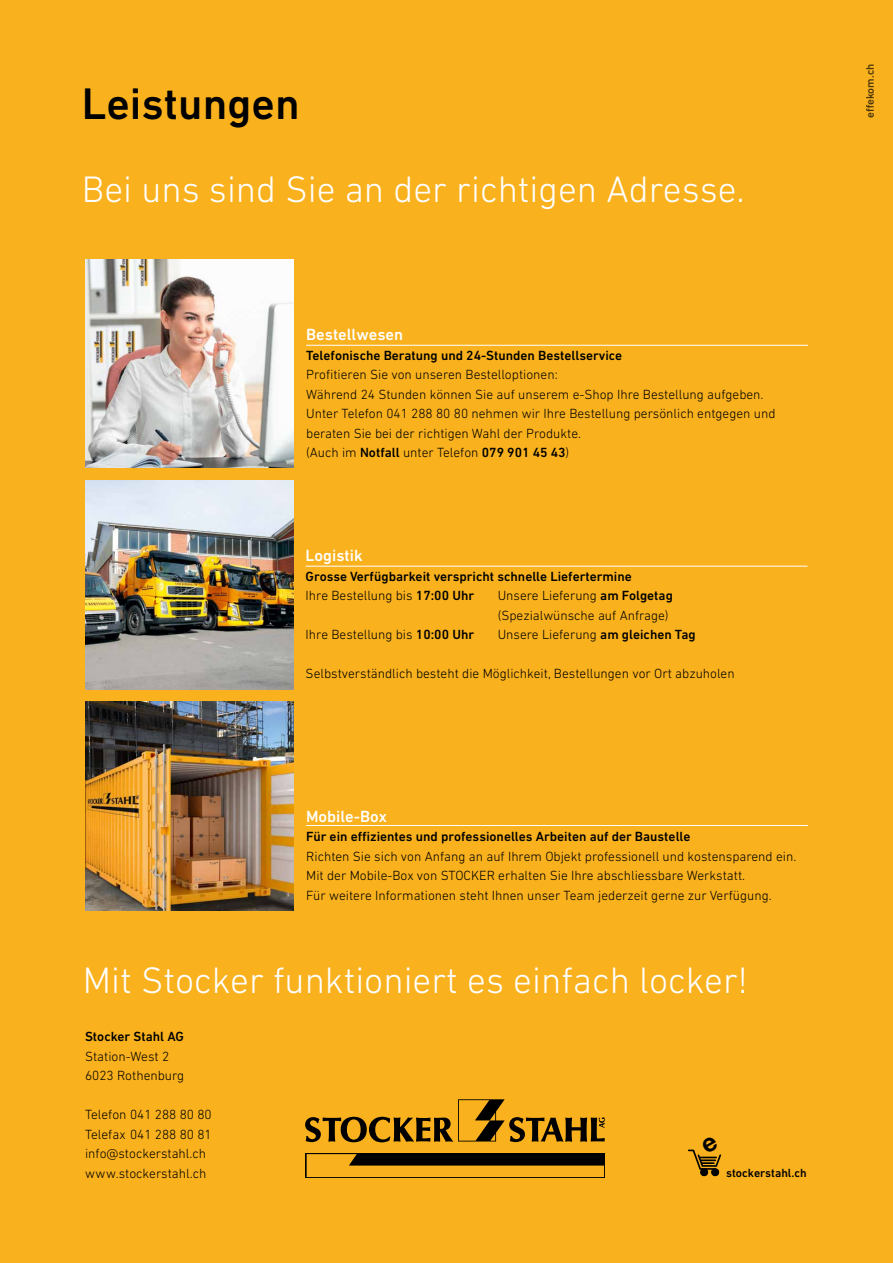
<style>
.page{position:relative;width:893px;height:1263px;background:#f9b11e}
.page>*{position:absolute;margin:0;border:0;box-sizing:border-box;transform-origin:0 0}
.t1{font:500 45px "DIN Next LT Pro";color:#000}
.t2{font:300 37.5px "DIN Next LT Pro";color:#fff}
.t3{font:500 16.5px "DIN Next LT Pro";color:#fff}
.t4{font:300 13.5px/19.5px "DIN Next LT Pro";color:#000}
.t5{font:500 13.5px/19.5px "DIN Next LT Pro";color:#000}
.t6{font:500 12px "DIN Next LT Pro";color:#000}
.t7{font:500 11.25px "DIN Next LT Pro";color:#000}
.s1{font-weight:500}
.s2{font-weight:300}
</style>
<div class="page">
<hr style="left:306px;top:345px;width:502px;height:1px;background:#fff">
<hr style="left:306px;top:566px;width:501px;height:1px;background:#fff">
<hr style="left:306px;top:825px;width:502px;height:1px;background:#fff">
<svg style="left:306px;top:1153px;width:299px;height:25px"></svg>
<svg style="left:307px;top:1154px;width:297px;height:23px"></svg>
<svg style="left:305px;top:1099px;width:300px;height:43px"></svg>
<img style="left:85px;top:481px;width:208px;height:208px">
<img style="left:85px;top:702px;width:208px;height:208px">
<div style="left:700px;top:1168px;width:8px;height:8px;border:2px solid #020203;border-radius:50%"></div>
<div style="left:711px;top:1168px;width:8px;height:8px;border:2px solid #020203;border-radius:50%"></div>
<img style="left:85px;top:259px;width:208px;height:209px">
<svg style="left:689px;top:1149px;width:32px;height:26px"></svg>
<h1 class="t1" style="left:82px;top:77px;width:219px">Leistungen</h1>
<h2 class="t2" style="left:82px;top:168px;width:664px">Bei uns sind Sie an der richtigen Adresse.</h2>
<p class="t3" style="left:306px;top:325px;width:99px">Bestellwesen</p>
<p class="t5" style="left:306px;top:345px;width:318px">Telefonische Beratung und 24-Stunden Bestellservice</p>
<p class="t4" style="left:306px;top:365px;width:471px">Profitieren Sie von unseren Bestelloptionen:<br>Während 24 Stunden können Sie auf unserem e-Shop Ihre Bestellung aufgeben.<br>Unter Telefon 041 288 80 80 nehmen wir Ihre Bestellung persönlich entgegen und beraten Sie bei der richtigen Wahl der Produkte.<br>(Auch im <span class="s1">Notfall</span> unter Telefon <span class="s1">079 901 45 43</span>)</p>
<p class="t3" style="left:306px;top:546px;width:59px">Logistik</p>
<p class="t5" style="left:306px;top:566px;width:328px">Grosse Verfügbarkeit verspricht schnelle Liefertermine<br><span class="s2">Ihre Bestellung bis</span> 17:00 Uhr</p>
<p class="t4" style="left:498px;top:586px;width:177px">Unsere Lieferung <span class="s1">am Folgetag </span>(Spezialwünsche auf Anfrage)</p>
<p class="t4" style="left:306px;top:625px;width:170px">Ihre Bestellung bis <span class="s1">10:00 Uhr</span></p>
<p class="t4" style="left:498px;top:625px;width:199px">Unsere Lieferung <span class="s1">am gleichen Tag</span></p>
<p class="t4" style="left:306px;top:664px;width:431px">Selbstverständlich besteht die Möglichkeit, Bestellungen vor Ort abzuholen</p>
<p class="t3" style="left:306px;top:806px;width:82px">Mobile-Box</p>
<p class="t5" style="left:306px;top:826px;width:386px">Für ein effizientes und professionelles Arbeiten auf der Baustelle</p>
<p class="t4" style="left:306px;top:846px;width:492px">Richten Sie sich von Anfang an auf Ihrem Objekt professionell und kostensparend ein.<br>Mit der Mobile-Box von STOCKER erhalten Sie Ihre abschliessbare Werkstatt.<br>Für weitere Informationen steht Ihnen unser Team jederzeit gerne zur Verfügung.</p>
<h2 class="t2" style="left:83px;top:958px;width:666px">Mit Stocker funktioniert es einfach locker!</h2>
<p class="t5" style="left:85px;top:1027px;width:100px">Stocker Stahl AG</p>
<p class="t4" style="left:85px;top:1046px;width:101px">Station-West 2<br>6023 Rothenburg</p>
<p class="t4" style="left:85px;top:1105px;width:128px">Telefon 041 288 80 80<br>Telefax 041 288 80 81 info@stockerstahl.ch www.stockerstahl.ch</p>
<p class="t6" style="left:726px;top:1166px;width:82px">stockerstahl.ch</p>
<p class="t7" style="left:863px;top:118px;width:56px;rotate:-90deg">effekom.ch</p>
</div>
